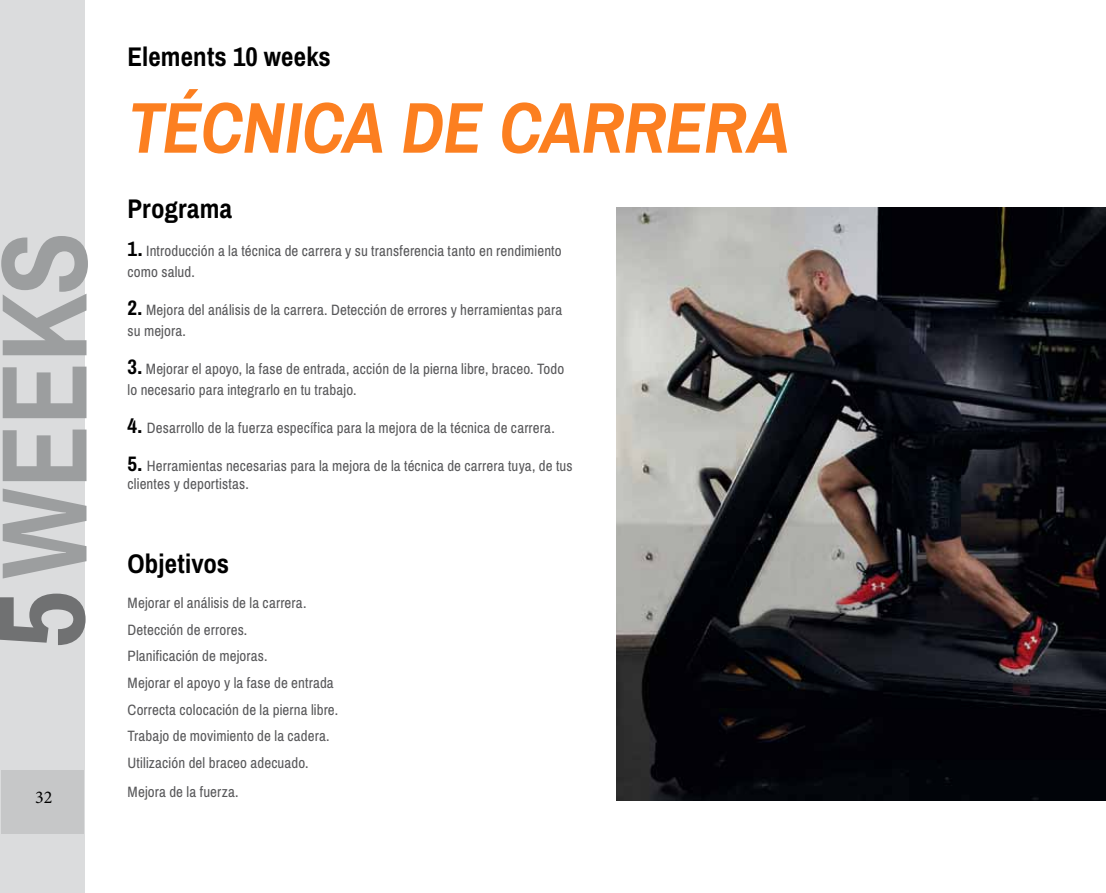
<style>
.page{position:relative;width:1106px;height:893px;background:#fff}
.page>*{position:absolute;margin:0;border:0;box-sizing:border-box;transform-origin:0 0}
.t1{font:italic 700 72px "Archivo Narrow";letter-spacing:-.01em;color:#fc7f20}
.t2{font:700 27px "Archivo Narrow";letter-spacing:.005em;color:#000}
.t3{font:18px "Minion Pro";color:#000}
.t4{font:15px/26.5px "Archivo Narrow";letter-spacing:.01em;color:#58585a}
.s1{font-weight:700;font-size:21px;color:#000}
</style>
<div class="page">
<div style="left:0;top:0;width:84px;height:893px;background:#dbdcdd"></div>
<div style="left:1px;top:770px;width:83px;height:64px;background:#c6c7c8"></div>
<svg style="left:1px;top:236px;width:87px;height:342px"></svg>
<svg style="left:0;top:594px;width:86px;height:51px"></svg>
<img style="left:617px;top:207px;width:489px;height:593px">
<p class="t3" style="left:35px;top:785px;width:19px">32</p>
<h2 class="t2" style="left:128px;top:40px;width:205px">Elements 10 weeks</h2>
<h1 class="t1" style="left:128px;top:84px;width:663px">TÉCNICA DE CARRERA</h1>
<h2 class="t2" style="left:128px;top:192px;width:106px">Programa</h2>
<p class="t4" style="left:128px;top:241px;width:435px;line-height:21px"><span class="s1">1.</span> Introducción a la técnica de carrera y su transferencia tanto en rendimiento como salud.</p>
<p class="t4" style="left:128px;top:300px;width:436px;line-height:21px"><span class="s1">2.</span> Mejora del análisis de la carrera. Detección de errores y herramientas para su mejora.</p>
<p class="t4" style="left:128px;top:359px;width:438px;line-height:21px"><span class="s1">3.</span> Mejorar el apoyo, la fase de entrada, acción de la pierna libre, braceo. Todo lo necesario para integrarlo en tu trabajo.</p>
<p class="t4" style="left:128px;top:415px;width:428px"><span class="s1">4.</span> Desarrollo de la fuerza específica para la mejora de la técnica de carrera.</p>
<p class="t4" style="left:128px;top:457px;width:446px;line-height:18px"><span class="s1">5.</span> Herramientas necesarias para la mejora de la técnica de carrera tuya, de tus clientes y deportistas.</p>
<h2 class="t2" style="left:128px;top:548px;width:103px">Objetivos</h2>
<p class="t4" style="left:128px;top:590px;width:212px">Mejorar el análisis de la carrera.<br>Detección de errores.<br>Planificación de mejoras.<br>Mejorar el apoyo y la fase de entrada<br>Correcta colocación de la pierna libre.<br>Trabajo de movimiento de la cadera.<br>Utilización del braceo adecuado.</p>
<p class="t4" style="left:128px;top:779px;width:112px">Mejora de la fuerza.</p>
</div>
